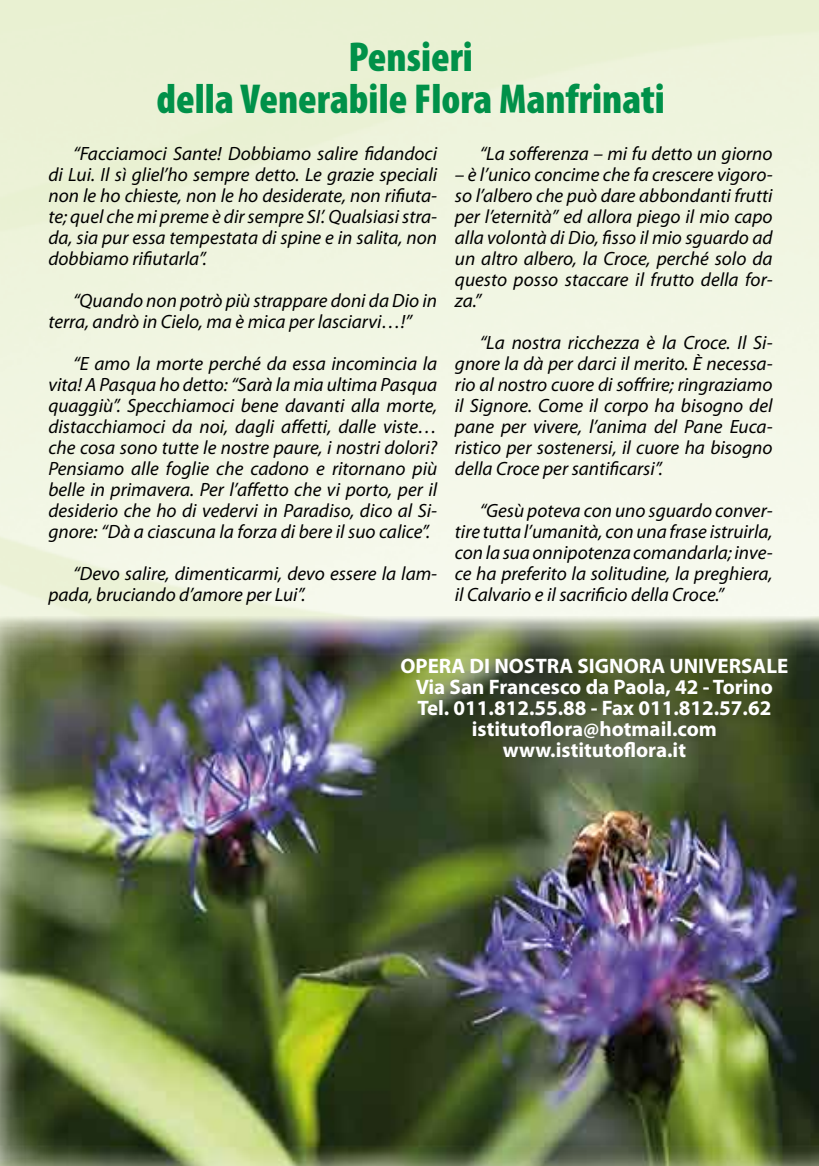
<style>
.page{position:relative;width:819px;height:1166px;background:#fff}
.page>*{position:absolute;margin:0;border:0;box-sizing:border-box;transform-origin:0 0}
.t1{font:900 condensed 42px/42px "Myriad Pro";color:#009149;text-align:center}
.t2{font:700 21px/21px "Myriad Pro";color:#fff;text-align:center}
.t3{font:italic 19.25px/21px "Myriad Pro";color:#000;text-align:justify}
</style>
<div class="page">
<img style="left:0;top:617px;width:819px;height:549px">
<h1 class="t1" style="left:157px;top:35px;width:509px">Pensieri<br>della Venerabile Flora Manfrinati</h1>
<p class="t3" style="left:48px;top:142px;width:390px;text-indent:25px">“Facciamoci Sante! Dobbiamo salire fidandoci di Lui. Il sì gliel’ho sempre detto. Le grazie speciali non le ho chieste, non le ho desiderate, non rifiuta&shy;te; quel che mi preme è dir sempre SI’. Qualsiasi stra&shy;da, sia pur essa tempestata di spine e in salita, non dobbiamo rifiutarla”.</p>
<p class="t3" style="left:48px;top:289px;width:390px;text-indent:25px">“Quando non potrò più strappare doni da Dio in terra, andrò in Cielo, ma è mica per lasciarvi…!”</p>
<p class="t3" style="left:48px;top:352px;width:390px;text-indent:25px">“E amo la morte perché da essa incomincia la vita! A Pasqua ho detto: “Sarà la mia ultima Pasqua quaggiù”. Specchiamoci bene davanti alla morte, distacchiamoci da noi, dagli affetti, dalle viste… che cosa sono tutte le nostre paure, i nostri dolori?<br>Pensiamo alle foglie che cadono e ritornano più belle in primavera. Per l’affetto che vi porto, per il desiderio che ho di vedervi in Paradiso, dico al Si&shy;gnore: “Dà a ciascuna la forza di bere il suo calice”.</p>
<p class="t3" style="left:48px;top:562px;width:390px;text-indent:25px">“Devo salire, dimenticarmi, devo essere la lam&shy;pada, bruciando d’amore per Lui”.</p>
<p class="t3" style="left:479px;top:142px;width:294px">“La sofferenza – mi fu detto un giorno</p>
<p class="t3" style="left:455px;top:163px;width:319px">– è l’unico concime che fa crescere vigoro&shy;so l’albero che può dare abbondanti frutti per l’eternità” ed allora piego il mio capo alla volontà di Dio, fisso il mio sguardo ad un altro albero, la Croce, perché solo da questo posso staccare il frutto della for&shy;za.”</p>
<p class="t3" style="left:455px;top:331px;width:319px;text-indent:25px">“La nostra ricchezza è la Croce. Il Si&shy;gnore la dà per darci il merito. È necessa&shy;rio al nostro cuore di soffrire; ringraziamo il Signore. Come il corpo ha bisogno del pane per vivere, l’anima del Pane Euca&shy;ristico per sostenersi, il cuore ha bisogno della Croce per santificarsi”.</p>
<p class="t3" style="left:455px;top:499px;width:319px;text-indent:25px">“Gesù poteva con uno sguardo conver&shy;tire tutta l’umanità, con una frase istruirla, con la sua onnipotenza comandarla; inve&shy;ce ha preferito la solitudine, la preghiera, il Calvario e il sacrificio della Croce.”</p>
<p class="t2" style="left:400px;top:655px;width:389px">OPERA DI NOSTRA SIGNORA UNIVERSALE Via San Francesco da Paola, 42 - Torino Tel. 011.812.55.88 - Fax 011.812.57.62 istitutoflora@hotmail.com www.istitutoflora.it</p>
</div>
